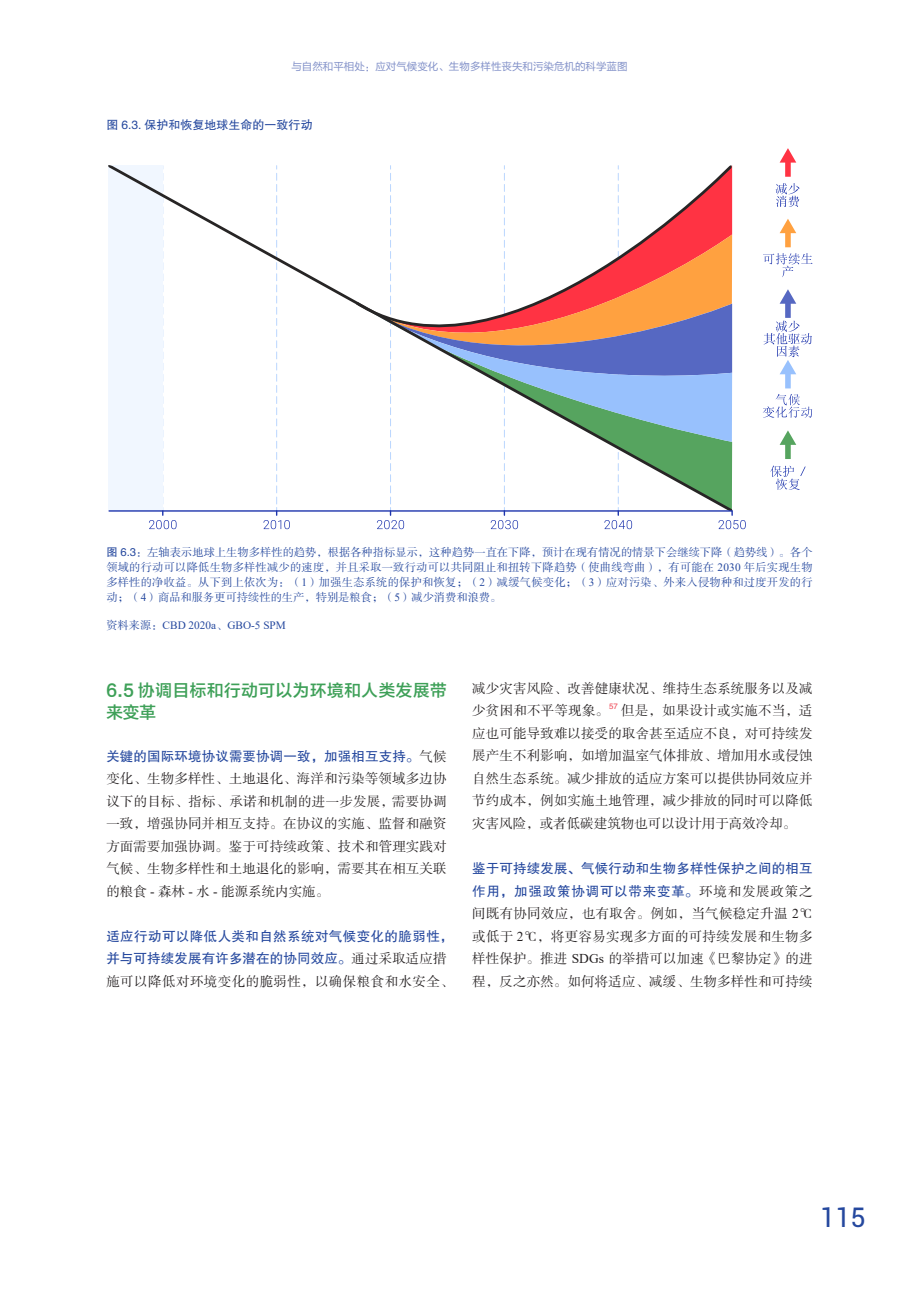
<style>
.page{position:relative;width:919px;height:1289px;background:#fff}
.page>*{position:absolute;margin:0;border:0;box-sizing:border-box;transform-origin:0 0}
.t1{font:27px "Roboto";color:#25489e}
.正5_3{font:16.5px/22.5px "FZLTZHK GBK1 0";letter-spacing:.04em;color:#3ea058}
.正5_3-2{font:13.5px/22.5px "FZSSK GBK1 0";letter-spacing:.01em;color:#231f20;text-align:justify}
.正5_3-3{font:13.5px/22.5px "FZHTK GBK1 0";letter-spacing:.03em;color:#25489e}
.图{font:12px "FZHTK GBK1 0";color:#25489e}
.t2{font:11.25px/15px "FZSSK GBK1 0";color:#25489e;text-align:justify}
.t3{font:11.25px "Times New Roman";color:#25489e}
.t4{font:10.5px "FZLTHK GBK1 0";color:#8190c8}
.正5_3-4{font:7.8px "FZHTK GBK1 0";color:#ee4250}
.s1{font-family:"FZHTK GBK1 0"}
.s2{font-family:"Times New Roman"}
.s3{font-family:"FZSSK GBK1 0"}
.s4{font-family:"FZHTK GBK1 0";color:#25489e}
.s5{font-family:"FZSSK GBK1 0";color:#231f20}
</style>
<div class="page">
<svg style="left:763px;top:253px;width:49px;height:24px"></svg>
<svg style="left:763px;top:394px;width:49px;height:24px"></svg>
<svg style="left:770px;top:465px;width:35px;height:25px"></svg>
<div style="left:785px;top:231px;width:5px;height:16px;background:#ffa140"></div>
<svg style="left:779px;top:219px;width:17px;height:14px"></svg>
<div style="left:785px;top:160px;width:5px;height:17px;background:#ff3343"></div>
<svg style="left:779px;top:148px;width:17px;height:15px"></svg>
<div style="left:785px;top:301px;width:5px;height:17px;background:#5668c2"></div>
<svg style="left:779px;top:289px;width:17px;height:15px"></svg>
<div style="left:785px;top:372px;width:5px;height:16px;background:#98c1fd"></div>
<div style="left:785px;top:442px;width:5px;height:17px;background:#56a45f"></div>
<svg style="left:779px;top:430px;width:17px;height:15px"></svg>
<svg style="left:108px;top:165px;width:245px;height:346px"></svg>
<hr style="left:109px;top:510px;width:622px;height:1px;background:#1e35ad">
<svg style="left:149px;top:166px;width:27px;height:363px"></svg>
<svg style="left:263px;top:166px;width:27px;height:363px"></svg>
<svg style="left:357px;top:166px;width:388px;height:363px"></svg>
<svg style="left:775px;top:183px;width:24px;height:24px"></svg>
<svg style="left:763px;top:320px;width:48px;height:54px"></svg>
<p class="t4" style="left:291px;top:61px;width:337px">与自然和平相处：应对气候变化、生物多样性丧失和污染危机的科学蓝图</p>
<p class="图" style="left:107px;top:119px;width:207px">图 6.3. 保护和恢复地球生命的一致行动</p>
<p class="t2" style="left:106px;top:545px;width:707px"><span class="s1">图 6.3</span>：左轴表示地球上生物多样性的趋势，根据各种指标显示，这种趋势一直在下降，预计在现有情况的情景下会继续下降（趋势线）。各个领域的行动可以降低生物多样性减少的速度，并且采取一致行动可以共同阻止和扭转下降趋势（使曲线弯曲），有可能在 <span class="s2">2030</span> 年后实现生物多样性的净收益。从下到上依次为：（<span class="s2">1</span>）加强生态系统的保护和恢复；（<span class="s2">2</span>）减缓气候变化；（<span class="s2">3</span>）应对污染、外来入侵物种和过度开发的行动；（<span class="s2">4</span>）商品和服务更可持续性的生产，特别是粮食；（<span class="s2">5</span>）减少消费和浪费。</p>
<p class="t3" style="left:106px;top:617px;width:181px"><span class="s3">资料来源：</span>CBD 2020a<span class="s3">、</span>GBO-5 SPM</p>
<p class="正5_3" style="left:106px;top:679px;width:342px">6.5 协调目标和行动可以为环境和人类发展带来变革</p>
<p class="正5_3-2" style="left:106px;top:745px;width:342px"><span class="s4">关键的国际环境协议需要协调一致，加强相互支持。</span>气候变化、生物多样性、土地退化、海洋和污染等领域多边协议下的目标、指标、承诺和机制的进一步发展，需要协调一致，增强协同并相互支持。在协议的实施、监督和融资方面需要加强协调。鉴于可持续政策、技术和管理实践对气候、生物多样性和土地退化的影响，需要其在相互关联的粮食 <span class="s2">-</span> 森林 <span class="s2">-</span> 水 <span class="s2">-</span> 能源系统内实施。</p>
<p class="正5_3-3" style="left:106px;top:924px;width:349px">适应行动可以降低人类和自然系统对气候变化的脆弱性，并与可持续发展有许多潜在的协同效应。<span class="s5">通过采取适应措施可以降低对环境变化的脆弱性，以确保粮食和水安全、</span></p>
<p class="正5_3-2" style="left:472px;top:677px;width:342px">减少灾害风险、改善健康状况、维持生态系统服务以及减少贫困和不平等现象。</p>
<p class="正5_3-4" style="left:609px;top:702px;width:10px">57</p>
<p class="正5_3-2" style="left:472px;top:700px;width:342px;text-indent:149px">但是，如果设计或实施不当，适应也可能导致难以接受的取舍甚至适应不良，对可持续发展产生不利影响，如增加温室气体排放、增加用水或侵蚀自然生态系统。减少排放的适应方案可以提供协同效应并节约成本，例如实施土地管理，减少排放的同时可以降低灾害风险，或者低碳建筑物也可以设计用于高效冷却。</p>
<p class="正5_3-2" style="left:472px;top:857px;width:342px"><span class="s4">鉴于可持续发展、气候行动和生物多样性保护之间的相互作用，加强政策协调可以带来变革。</span>环境和发展政策之间既有协同效应，也有取舍。例如，当气候稳定升温 <span class="s2">2</span>℃或低于 <span class="s2">2</span>℃，将更容易实现多方面的可持续发展和生物多样性保护。推进 <span class="s2">SDGs</span> 的举措可以加速《巴黎协定》的进程，反之亦然。如何将适应、减缓、生物多样性和可持续</p>
<h1 class="t1" style="left:820px;top:1198px;width:47px">115</h1>
</div>
